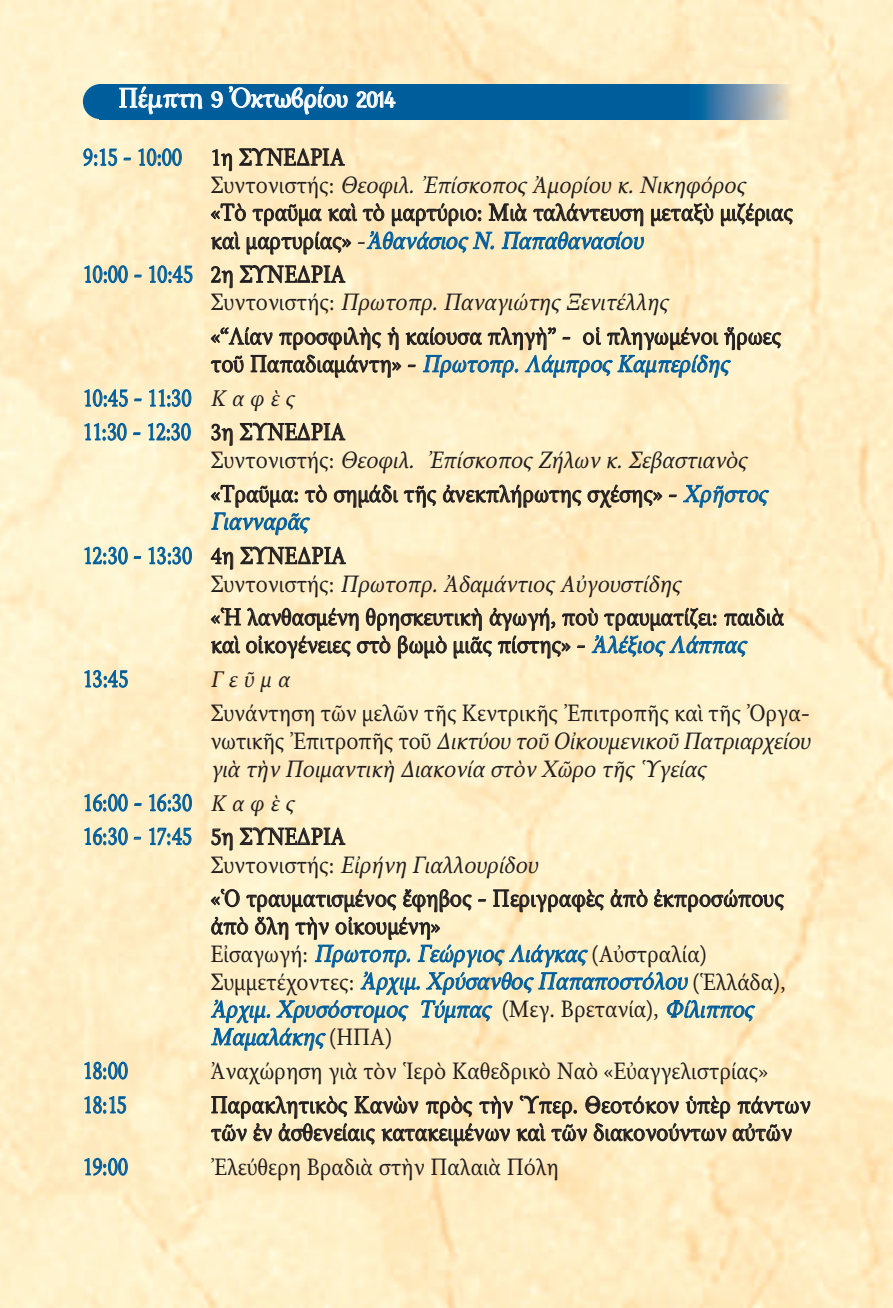
<style>
.page{position:relative;width:893px;height:1308px;background:#fff}
.page>*{position:absolute;margin:0;border:0;box-sizing:border-box;transform-origin:0 0}
.t1{font:700 27px "KS Antigone";color:#fff}
.t2{font:25.88px/33.8px "GFS Elpis";letter-spacing:.01em;color:#005d9c;scale:.8 1}
.t3{font:24.75px/33.8px "GFS Elpis";color:#231f20;scale:.9 1}
.t4{font:italic 24.75px/27.7px "GFS Elpis";letter-spacing:.005em;color:#005d9c;scale:.9 1}
.t5{font:italic 24.75px/27.7px "GFS Elpis";color:#231f20;scale:.9 1}
.t6{font:italic 23.62px "GFS Elpis";color:#231f20;scale:.9 1}
.s1{font-size:24.75px;color:#231f20}
.s2{font-style:italic}
.s3{font-style:italic;color:#005d9c}
.s4{font-style:normal;color:#231f20}
.s5{font-style:italic;font-size:23.62px;color:#231f20}
.s6{font-style:normal}
</style>
<div class="page">
<img style="left:0;top:0;width:893px;height:1307px">
<div style="left:99px;top:84px;width:591px;height:35px;background:#005d9c"></div>
<img style="left:690px;top:84px;width:101px;height:35px">
<div style="left:83px;top:84px;width:35px;height:35px;background:#005d9c;border-radius:50%"></div>
<p class="t1" style="left:119px;top:85px;width:279px">Πέμπτη 9 Ὀκτωβρίου 2014</p>
<p class="t2" style="left:83px;top:143px;width:329px">9:15 - 10:00 <span class="s1">1η ΣΥΝΕΔΡΙΑ</span></p>
<p class="t3" style="left:210px;top:174px;width:649px;line-height:27.7px">Σ υ ν τ ο ν ι σ τ ή ς : <span class="s2">Θεοφιλ. Ἐπίσκοπος Ἀμορίου κ. Νικηφόρος<br></span>«Τὸ τραῦμα καὶ τὸ μαρτύριο: Μιὰ ταλάντευση μεταξὺ μιζέριας κ α ὶ μ αρ τ υ ρ ί α ς » - <span class="s3">Ἀθανάσιος Ν. Παπαθανασίου</span></p>
<p class="t2" style="left:83px;top:260px;width:330px">10:00 - 10:45 <span class="s1">2η ΣΥΝΕΔΡΙΑ</span></p>
<p class="t3" style="left:210px;top:288px;width:636px">Σ υ ν τ ο ν ι σ τ ή ς : <span class="s2">Πρωτοπρ. Παναγιώτης Ξενιτέλλης<br></span>«“Λίαν προσφιλὴς ἡ καίουσα πληγὴ” - οἱ πληγωμένοι ἥρωες</p>
<p class="t4" style="left:211px;top:352px;width:582px"><span class="s4">τ ο ῦ Π α π α δ ι αμ άν τ η » -</span> Πρωτοπρ. Λάμπρος Καμπερίδης</p>
<p class="t2" style="left:83px;top:383px;width:330px">10:45 - 11:30 <span class="s5">Κ αφὲ ς<br></span>11:30 - 12:30 <span class="s1">3η ΣΥΝΕΔΡΙΑ</span></p>
<p class="t3" style="left:210px;top:445px;width:625px">Σ υ ν τ ο ν ι σ τ ή ς : <span class="s2">Θεοφιλ. Ἐπίσκοπος Ζήλων κ. Σεβαστιανὸς </span>«Τραῦμα: τὸ σημάδι τῆς ἀνεκπλήρωτης σχέσης» - <span class="s3">Χρῆστος</span></p>
<p class="t4" style="left:211px;top:510px;width:114px">Γιανναρᾶς</p>
<p class="t2" style="left:83px;top:541px;width:330px">12:30 - 13:30 <span class="s1">4η ΣΥΝΕΔΡΙΑ</span></p>
<p class="t3" style="left:210px;top:569px;width:639px">Σ υ ν τ ο ν ι σ τ ή ς : <span class="s2">Πρωτοπρ. Ἀδαμάντιος Αὐγουστίδης<br></span>«Ἡ λανθασμένη θρησκευτικὴ ἀγωγή, ποὺ τραυματίζει: παιδιὰ</p>
<p class="t3" style="left:211px;top:630px;width:601px">καὶ οἰκογένειες στὸ βωμὸ μιᾶς πίστης» - <span class="s3">Ἀλέξιος Λάππας</span></p>
<p class="t2" style="left:83px;top:664px;width:58px">13:45</p>
<p class="t6" style="left:210px;top:671px;width:93px">Γεῦμα</p>
<p class="t5" style="left:210px;top:702px;width:672px"><span class="s6">Συνάντηση τῶν μελῶν τῆς Κεντρικῆς Ἐπιτροπῆς καὶ τῆς Ὀργα&shy;ν ω τ ι κ ῆ ς Ἐ π ι τ ρ ο π ῆ ς τ ο ῦ</span> Δικτύου τοῦ Οἰκουμενικοῦ Πατριαρχείου γιὰ τὴν Ποιμαντικὴ Διακονία στὸν Χῶρο τῆς Ὑγείας</p>
<p class="t2" style="left:83px;top:788px;width:330px">16:00 - 16:30 <span class="s5">Κ αφὲ ς<br></span>16:30 - 17:45 <span class="s1">5η ΣΥΝΕΔΡΙΑ</span></p>
<p class="t3" style="left:210px;top:850px;width:639px">Συντονιστής: <span class="s2">ΕἰρήνηΓιαλλουρίδου<br></span>«Ὁ τραυματισμένος ἔφηβος - Περιγραφὲς ἀπὸ ἐκπροσώπους</p>
<p class="t4" style="left:210px;top:914px;width:641px"><span class="s4">ἀπὸ ὅλη τὴν οἰκουμένη»<br>Εἰσαγωγή:</span> Πρωτοπρ. Γεώργιος Λιάγκας<span class="s4">(Αὐστραλία)<br>Συμμετέχοντες:</span> Ἀρχιμ.Χρύσανθος Παπαποστόλου<span class="s4">(Ἑλλάδα), </span>Ἀρχιμ. Χρυσόστομος Τύμπας <span class="s4">( Μ ε γ . Β ρ ε τ α ν ί α ) ,</span> Φίλιππος Μαμαλάκης<span class="s4">(ΗΠΑ)</span></p>
<p class="t2" style="left:83px;top:1056px;width:58px">18:00</p>
<p class="t3" style="left:210px;top:1056px;width:621px">Ἀναχώρηση γιὰ τὸν Ἱερὸ Καθεδρικὸ Ναὸ «Εὐαγγελιστρίας»</p>
<p class="t2" style="left:83px;top:1090px;width:56px">18:15</p>
<p class="t3" style="left:211px;top:1093px;width:668px;line-height:27.4px">Παρακλητικὸς Κανὼν πρὸς τὴν Ὑπερ. Θεοτόκον ὑπὲρ πάν των τῶν ἐν ἀσθενείαις κατακειμένων καὶ τῶν διακονούντων αὐτῶν</p>
<p class="t2" style="left:83px;top:1152px;width:58px">19:00</p>
<p class="t3" style="left:210px;top:1152px;width:389px">Ἐλεύθερη Βραδιὰ στὴν Παλαιὰ Πόλη</p>
</div>
